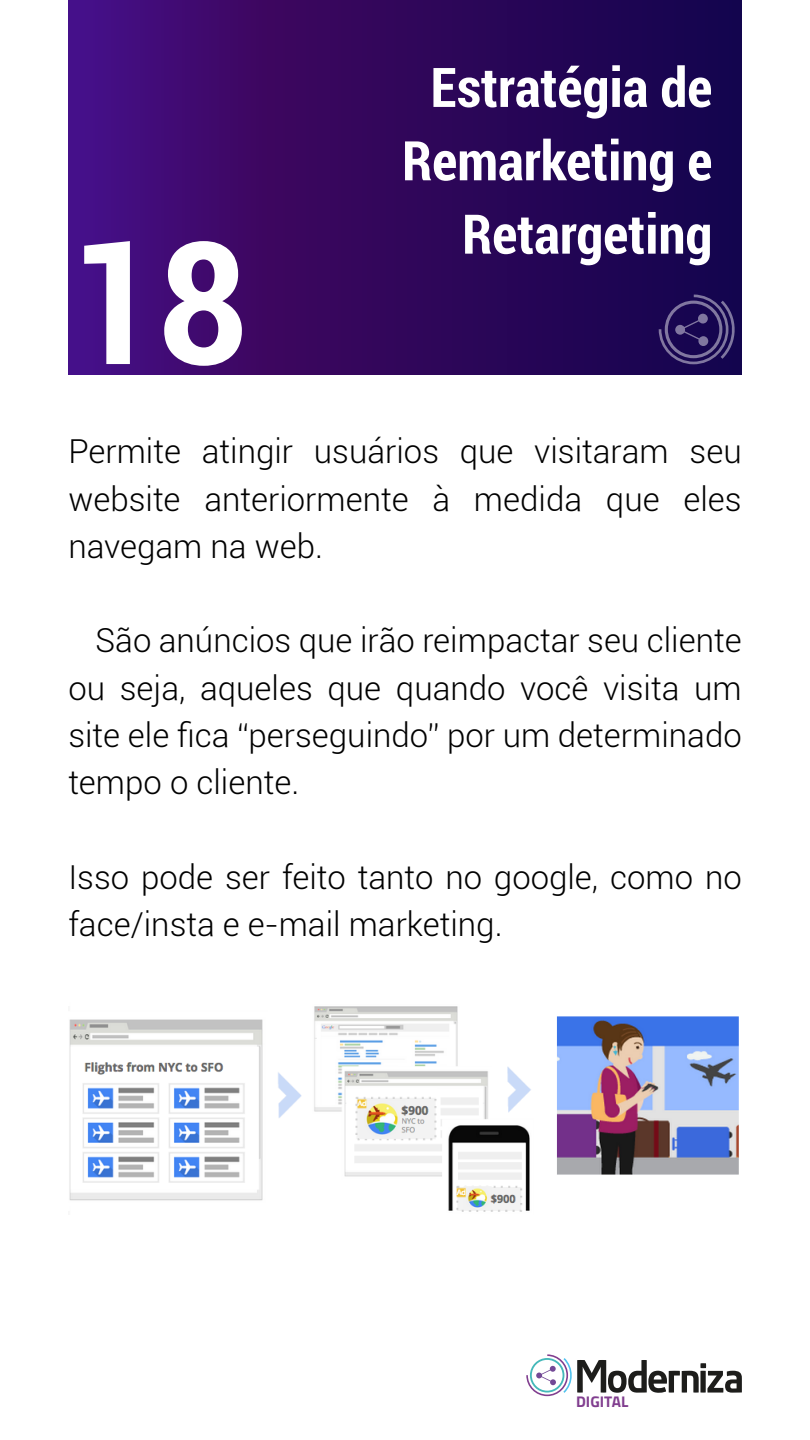
<style>
.page{position:relative;width:810px;height:1440px;background:#fff}
.page>*{position:absolute;margin:0;border:0;box-sizing:border-box;transform-origin:0 0}
.t1{font:700 condensed 170.48px "Roboto";color:#fff}
.t2{font:700 condensed 54.68px/73.3px "Roboto";color:#fff;text-align:right}
.t3{font:300 33px/47.2px "Roboto";color:#000;text-align:justify}
.t4{font:700 15.45px "Titillium Web";color:#813e8f}
</style>
<div class="page">
<svg style="left:68px;top:0;width:674px;height:374px;background:#2f0760"></svg>
<svg style="left:526px;top:1354px;width:216px;height:42px"></svg>
<svg style="left:659px;top:295px;width:76px;height:69px;background:#322364"></svg>
<img style="left:69px;top:1006px;width:670px;height:206px">
<h1 class="t1" style="left:68px;top:184px;width:181px">18</h1>
<h2 class="t2" style="left:402px;top:49px;width:312px">Estratégia de<br>Remarketing e<br>Retargeting</h2>
<p class="t3" style="left:68px;top:427px;width:675px">Permite atingir usuários que visitaram seu website anteriormente à medida que eles navegam na web.</p>
<p class="t3" style="left:68px;top:616px;width:675px;text-indent:27px">São anúncios que irão reimpactar seu cliente ou seja, aqueles que quando você visita um site ele fica “perseguindo” por um determinado tempo o cliente.</p>
<p class="t3" style="left:68px;top:852px;width:675px">Isso pode ser feito tanto no google, como no face/insta e e-mail marketing.</p>
<p class="t4" style="left:576px;top:1390px;width:54px">DIGITAL</p>
</div>
